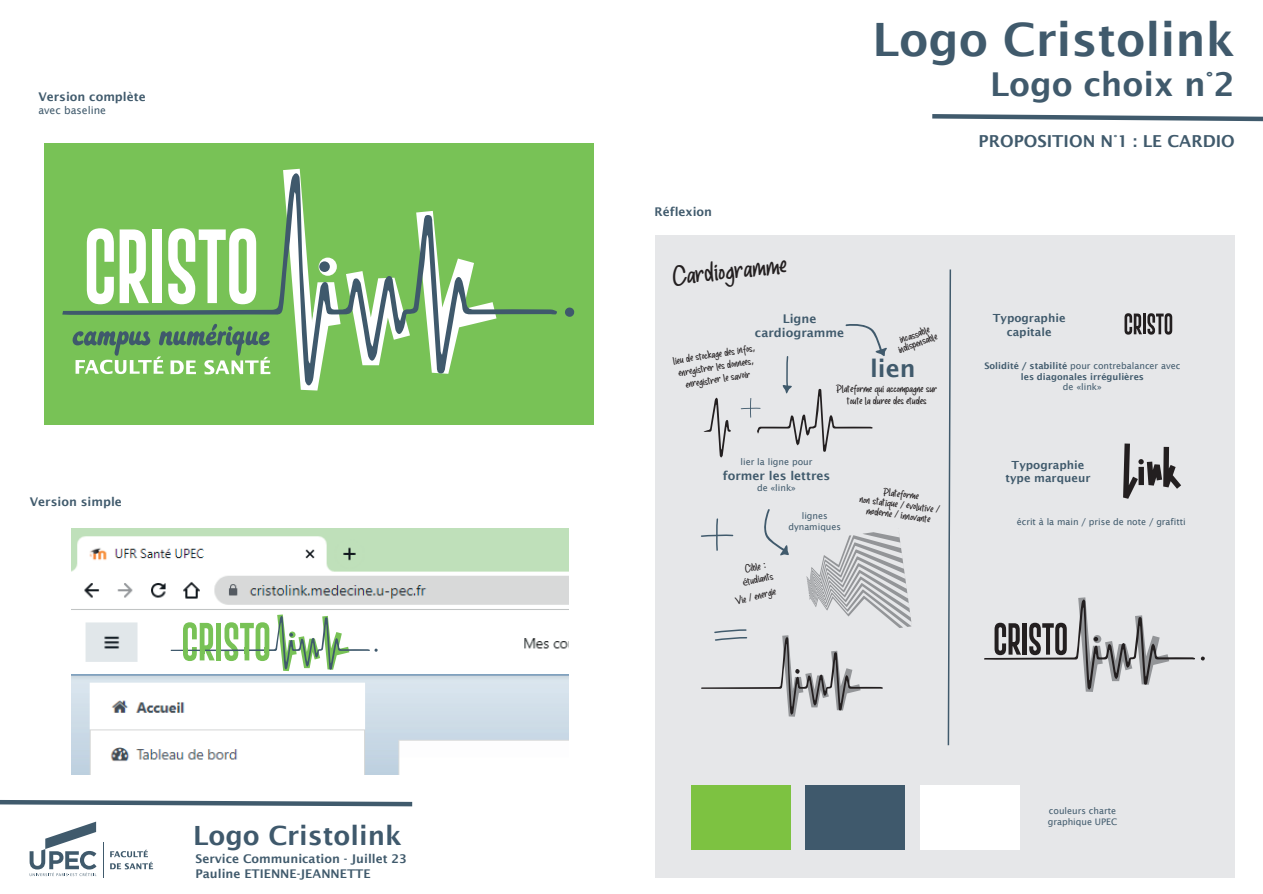
<style>
.page{position:relative;width:1263px;height:894px;background:#fff}
.page>*{position:absolute;margin:0;border:0;box-sizing:border-box;transform-origin:0 0}
.t1{font:600 46.05px "Lucida Sans";color:#405a6c}
.t2{font:600 32.85px "Lucida Sans";color:#405a6c}
.t3{font:600 26.55px "Lucida Sans";color:#3f596c}
.t4{font:25.5px "Goodmarker";color:#231f20}
.t5{font:600 24px "Lucida Sans";color:#405a6c}
.t6{font:600 16.5px "Lucida Sans";color:#405a6c}
.t7{font:600 12px/15px "Lucida Sans";color:#405a6c}
.t8{font:600 11.25px/13.4px "Lucida Sans";color:#405a6c;text-align:center}
.t9{font:10.5px/12.6px "Goodmarker";color:#231f20;text-align:center}
.t10{font:10.5px "Lucida Sans";color:#405a6c}
.t11{font:9px/10.8px "Lucida Sans";color:#405a6c}
.t12{font:600 9px/10.8px "Lucida Sans";color:#405a6c;text-align:center}
.s1{font-family:"Myriad Pro"}
.s2{font-weight:400}
</style>
<div class="page">
<div style="left:655px;top:235px;width:580px;height:642px;background:#e6e7e9"></div>
<svg style="left:984px;top:597px;width:221px;height:95px"></svg>
<div style="left:691px;top:784px;width:100px;height:65px;background:#7dc241"></div>
<div style="left:805px;top:784px;width:100px;height:65px;background:#3f596c"></div>
<div style="left:920px;top:784px;width:99px;height:65px;background:#fff"></div>
<img style="left:72px;top:528px;width:496px;height:246px">
<div style="left:442px;top:619px;width:65px;height:47px;background:#fff"></div>
<div style="left:167px;top:618px;width:275px;height:51px;background:#fff"></div>
<hr style="left:103px;top:842px;width:1px;height:36px;background:#405a6c">
<svg style="left:30px;top:821px;width:67px;height:55px"></svg>
<svg style="left:110px;top:849px;width:43px;height:20px"></svg>
<svg style="left:0;top:800px;width:413px;height:7px"></svg>
<svg style="left:947px;top:269px;width:5px;height:477px"></svg>
<svg style="left:703px;top:397px;width:28px;height:60px"></svg>
<svg style="left:932px;top:114px;width:331px;height:8px"></svg>
<svg style="left:740px;top:324px;width:147px;height:128px"></svg>
<svg style="left:1123px;top:443px;width:58px;height:56px"></svg>
<svg style="left:1124px;top:313px;width:48px;height:21px"></svg>
<svg style="left:701px;top:509px;width:211px;height:207px"></svg>
<div style="left:44px;top:143px;width:549px;height:282px;background:#78c256"></div>
<svg style="left:283px;top:169px;width:36px;height:221px"></svg>
<svg style="left:62px;top:173px;width:495px;height:212px"></svg>
<svg style="left:319px;top:257px;width:18px;height:19px"></svg>
<div style="left:319px;top:261px;width:11px;height:11px;background:#3f596c;border-radius:50%"></div>
<svg style="left:565px;top:307px;width:10px;height:10px"></svg>
<svg style="left:171px;top:614px;width:207px;height:57px"></svg>
<p class="t7" style="left:38px;top:90px;width:109px">Version complète</p>
<p class="t10" style="left:38px;top:104px;width:69px">avec baseline</p>
<p class="t7" style="left:30px;top:494px;width:94px">Version simple</p>
<h3 class="t3" style="left:193px;top:820px;width:210px">Logo Cristolink</h3>
<p class="t7" style="left:195px;top:850px;width:213px">Service Communication - Juillet 23<br>Pauline ETIENNE-JEANNETTE</p>
<h1 class="t1" style="left:872px;top:13px;width:364px">Logo Cristolink</h1>
<h2 class="t2" style="left:990px;top:65px;width:246px">Logo choix n°2</h2>
<p class="t7" style="left:654px;top:204px;width:59px">Réflexion</p>
<h3 class="t4" style="left:671px;top:263px;width:116px;rotate:-6deg">Cardiogramme</h3>
<p class="t7" style="left:755px;top:311px;width:91px;line-height:14.4px;text-align:center">Ligne cardiogramme</p>
<p class="t9" style="left:894px;top:338px;width:42px;line-height:9px;rotate:-20deg">incassable indispensable</p>
<p class="t9" style="left:672px;top:355px;width:84px;rotate:-9deg">lieu de stockage des infos<span class="s1">, </span>enregistrer les donnees<span class="s1">, </span>enregistrer le savoir</p>
<h3 class="t5" style="left:870px;top:355px;width:47px">lien</h3>
<p class="t9" style="left:836px;top:383px;width:102px">Plateforme qui accompagne sur toute la duree des etudes</p>
<p class="t11" style="left:740px;top:456px;width:73px">lier la ligne pour</p>
<p class="t7" style="left:723px;top:468px;width:109px">former les lettres</p>
<p class="t11" style="left:757px;top:482px;width:40px">de «link»</p>
<p class="t11" style="left:788px;top:510px;width:54px;text-align:center">lignes dynamiques</p>
<p class="t9" style="left:739px;top:565px;width:33px;rotate:-12deg">Cible <span class="s1">: é</span>tudiants</p>
<p class="t9" style="left:735px;top:596px;width:43px;rotate:-15deg">Vie <span class="s1">/</span> energie</p>
<p class="t9" style="left:862px;top:484px;width:82px;line-height:10.5px;rotate:8deg">Plateforme<br>non statique <span class="s1">/</span> evolutive <span class="s1">/ </span>moderne <span class="s1">/</span> innovante</p>
<h3 class="t6" style="left:978px;top:132px;width:258px">PROPOSITION N°1 : LE CARDIO</h3>
<p class="t8" style="left:993px;top:311px;width:74px">Typographie capitale</p>
<p class="t12" style="left:984px;top:360px;width:198px">Solidité / stabilité <span class="s2">pour contrebalancer avec </span>les diagonales irrégulières</p>
<p class="t11" style="left:1063px;top:382px;width:40px">de «link»</p>
<p class="t8" style="left:1005px;top:458px;width:86px">Typographie type marqueur</p>
<p class="t11" style="left:1017px;top:516px;width:171px">écrit à la main / prise de note / grafitti</p>
<p class="t11" style="left:1048px;top:805px;width:71px">couleurs charte graphique UPEC</p>
</div>
